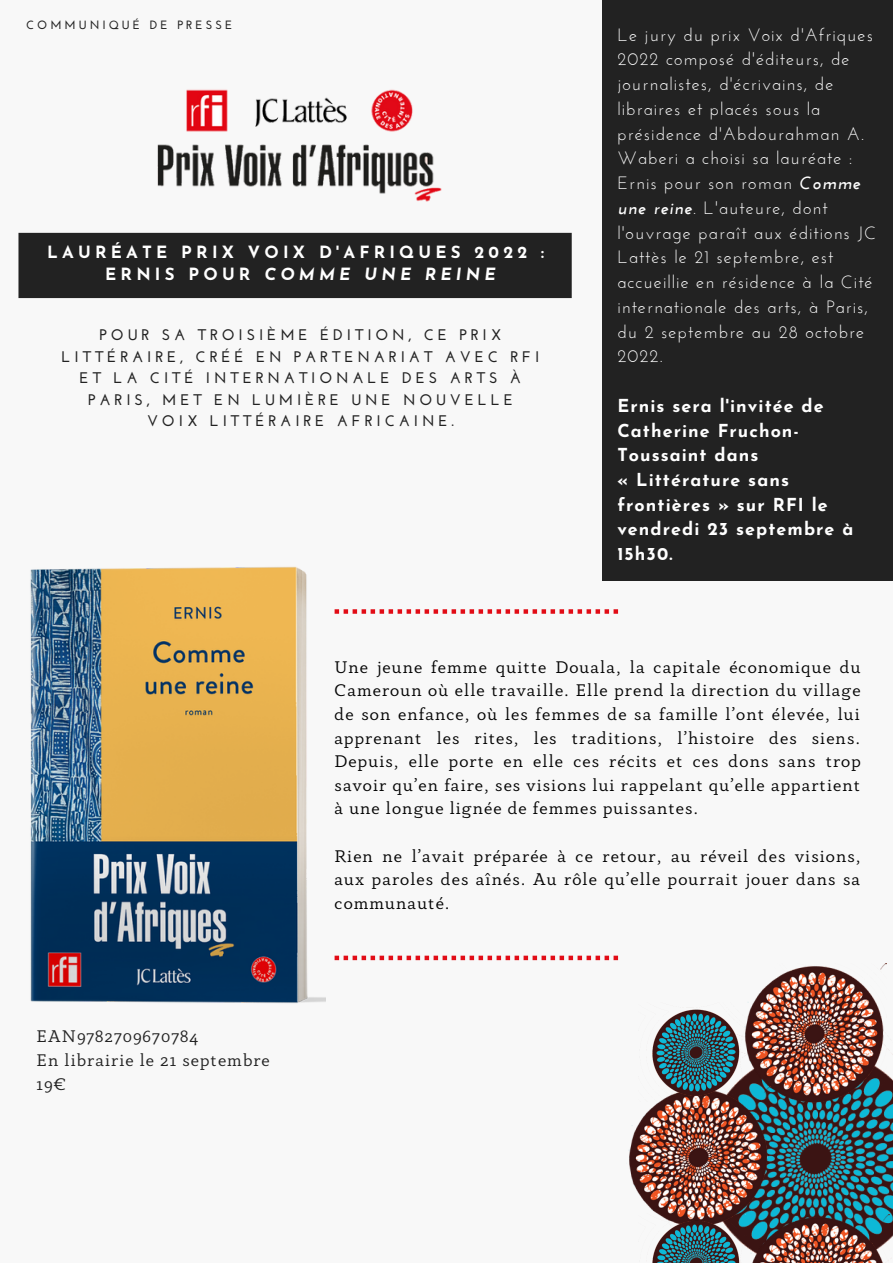
<style>
.page{position:relative;width:893px;height:1264px;background:#fff}
.page>*{position:absolute;margin:0;border:0;box-sizing:border-box;transform-origin:0 0}
.t1{font:17.85px/24.8px "Josefin Sans";letter-spacing:.06em;color:#fff}
.t2{font:700 17.85px/24.8px "Josefin Sans";letter-spacing:.06em;color:#fff}
.t3{font:17.4px/23.5px "Anaphora";letter-spacing:.06em;color:#040404;text-align:justify}
.t4{font:17.4px/23.5px "Anaphora";letter-spacing:.06em;color:#222}
.t5{font:700 16.8px/22.5px "Josefin Sans";letter-spacing:.25em;color:#fff;text-align:center}
.t6{font:700 15.3px/21.3px "Josefin Sans";letter-spacing:.25em;color:#222;text-align:center}
.t7{font:700 12px "Josefin Sans";letter-spacing:.25em;color:#222}
.s1{font-style:italic}
.s2{font-weight:700;font-style:italic}
</style>
<div class="page">
<div style="left:0;top:0;width:892px;height:1262px;background:#f8f8f8"></div>
<img style="left:157px;top:89px;width:285px;height:113px">
<div style="left:602px;top:0;width:290px;height:580px;background:#222"></div>
<img style="left:770px;top:1049px;width:122px;height:191px">
<img style="left:751px;top:963px;width:135px;height:140px">
<img style="left:751px;top:1213px;width:138px;height:49px">
<img style="left:628px;top:1086px;width:142px;height:141px">
<img style="left:630px;top:1002px;width:121px;height:99px">
<img style="left:630px;top:1213px;width:121px;height:49px">
<div style="left:18px;top:233px;width:553px;height:65px;background:#222"></div>
<img style="left:30px;top:566px;width:296px;height:437px">
<svg style="left:334px;top:955px;width:284px;height:5px"></svg>
<svg style="left:334px;top:609px;width:284px;height:4px"></svg>
<p class="t7" style="left:26px;top:20px;width:208px">COMMUNIQUÉ DE PRESSE</p>
<p class="t5" style="left:47px;top:242px;width:498px">LAURÉATE PRIX VOIX D'AFRIQUES 2022 :<br>ERNIS POUR <span class="s1">COMME UNE REINE</span></p>
<p class="t6" style="left:62px;top:326px;width:479px">POUR SA TROISIÈME ÉDITION, CE PRIX LITTÉRAIRE, CRÉÉ EN PARTENARIAT AVEC RFI ET LA CITÉ INTERNATIONALE DES ARTS À PARIS, MET EN LUMIÈRE UNE NOUVELLE VOIX LITTÉRAIRE AFRICAINE.</p>
<p class="t1" style="left:617px;top:24px;width:260px">Le jury du prix Voix d'Afriques<br>2022 composé d'éditeurs, de journalistes, d'écrivains, de libraires et placés sous la présidence d'Abdourahman A.<br>Waberi a choisi sa lauréate :<br>Ernis pour son roman <span class="s2">Comme une reine</span>. L'auteure, dont l'ouvrage paraît aux éditions JC<br>Lattès le 21 septembre, est accueillie en résidence à la Cité internationale des arts, à Paris, du 2 septembre au 28 octobre<br>2022.</p>
<p class="t2" style="left:617px;top:395px;width:237px">Ernis sera l'invitée de<br>Catherine Fruchon-<br>Toussaint dans<br>« Littérature sans frontières » sur RFI le vendredi 23 septembre à<br>15h30.</p>
<p class="t4" style="left:36px;top:1026px;width:235px">EAN9782709670784<br>En librairie le 21 septembre<br>19€</p>
<p class="t3" style="left:334px;top:656px;width:528px">Une jeune femme quitte Douala, la capitale économique du Cameroun où elle travaille. Elle prend la direction du village de son enfance, où les femmes de sa famille l’ont élevée, lui apprenant les rites, les traditions, l’histoire des siens.<br>Depuis, elle porte en elle ces récits et ces dons sans trop savoir qu’en faire, ses visions lui rappelant qu’elle appartient à une longue lignée de femmes puissantes.</p>
<p class="t3" style="left:334px;top:845px;width:527px">Rien ne l’avait préparée à ce retour, au réveil des visions, aux paroles des aînés. Au rôle qu’elle pourrait jouer dans sa communauté.</p>
</div>
